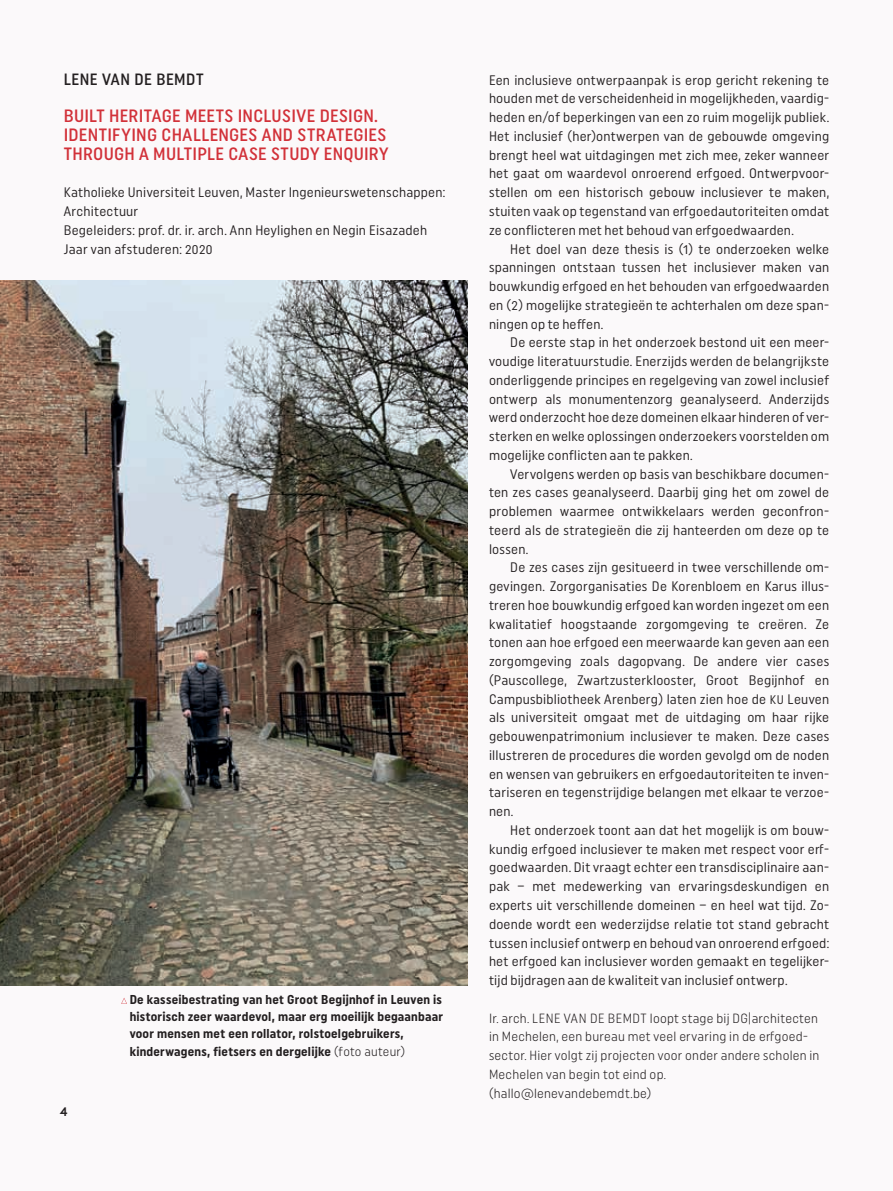
<style>
.page{position:relative;width:893px;height:1191px;background:#fbf9fa}
.page>*{position:absolute;margin:0;border:0;box-sizing:border-box;transform-origin:0 0}
.t1{font:500 17.85px/18.8px "Uniform Pro Con";letter-spacing:.015em;color:#d23139}
.t2{font:500 16.35px "Uniform Pro Con";letter-spacing:.03em;color:#231f20}
.t3{font:13.8px/18.8px "Uniform Pro Con";letter-spacing:.015em;color:#231f20;text-align:justify}
.t4{font:13.5px "Dessau Pro";color:#231f20}
.t5{font:13.35px/18.8px "Uniform Pro Con Lgt";letter-spacing:.015em;color:#231f20}
.t6{font:12.9px/17.2px "Uniform Pro Con Bld";letter-spacing:.015em;color:#231f20}
.s1{font-family:"Uniform Pro Con Lgt"}
.s2{font-size:12.45px}
</style>
<div class="page">
<img style="left:0;top:281px;width:468px;height:704px">
<svg style="left:121px;top:998px;width:6px;height:5px"></svg>
<p class="t2" style="left:64px;top:69px;width:141px">LENE VAN DE BEMDT</p>
<p class="t1" style="left:64px;top:106px;width:326px">BUILT HERITAGE MEETS INCLUSIVE DESIGN.<br>IDENTIFYING CHALLENGES AND STRATEGIES<br>THROUGH A MULTIPLE CASE STUDY ENQUIRY</p>
<p class="t3" style="left:64px;top:183px;width:383px;text-align:left">Katholieke Universiteit Leuven, Master Ingenieurswetenschappen:<br>Architectuur<br>Begeleiders: prof. dr. ir. arch. Ann Heylighen en Negin Eisazadeh Jaar van afstuderen: 2020</p>
<p class="t4" style="left:60px;top:1105px;width:10px">4</p>
<p class="t6" style="left:130px;top:990px;width:315px">De kasseibestrating van het Groot Begijnhof in Leuven is historisch zeer waardevol, maar erg moeilijk begaanbaar voor mensen met een rollator, rolstoelgebruikers, kinderwagens, fietsers en dergelijke <span class="s1">(foto auteur)</span></p>
<p class="t3" style="left:489px;top:70px;width:342px">Een inclusieve ontwerpaanpak is erop gericht rekening te houden met de verscheidenheid in mogelijkheden, vaardig&shy;heden en/of beperkingen van een zo ruim mogelijk publiek.<br>Het inclusief (her)ontwerpen van de gebouwde omgeving brengt heel wat uitdagingen met zich mee, zeker wanneer het gaat om waardevol onroerend erfgoed. Ontwerpvoor&shy;stellen om een historisch gebouw inclusiever te maken, stuiten vaak op tegenstand van erfgoedautoriteiten omdat ze conflicteren met het behoud van erfgoedwaarden.</p>
<p class="t3" style="left:489px;top:239px;width:342px;text-indent:21px">Het doel van deze thesis is (1) te onderzoeken welke spanningen ontstaan tussen het inclusiever maken van bouwkundig erfgoed en het behouden van erfgoedwaarden en (2) mogelijke strategieën te achterhalen om deze span&shy;ningen op te heffen.</p>
<p class="t3" style="left:489px;top:333px;width:342px;text-indent:21px">De eerste stap in het onderzoek bestond uit een meer&shy;voudige literatuurstudie. Enerzijds werden de belangrijkste onderliggende principes en regelgeving van zowel inclusief ontwerp als monumentenzorg geanalyseerd. Anderzijds werd onderzocht hoe deze domeinen elkaar hinderen of ver&shy;sterken en welke oplossingen onderzoekers voorstelden om mogelijke conflicten aan te pakken.</p>
<p class="t3" style="left:489px;top:464px;width:342px;text-indent:21px">Vervolgens werden op basis van beschikbare documen&shy;ten zes cases geanalyseerd. Daarbij ging het om zowel de problemen waarmee ontwikkelaars werden geconfron&shy;teerd als de strategieën die zij hanteerden om deze op te lossen.</p>
<p class="t3" style="left:489px;top:558px;width:342px;text-align:left;text-indent:21px">De zes cases zijn gesitueerd in twee verschillende om-- gevingen. Zorgorganisaties De Korenbloem en Karus illus&shy;treren hoe bouwkundig erfgoed kan worden ingezet om een kwalitatief hoogstaande zorgomgeving te creëren. Ze tonen aan hoe erfgoed een meerwaarde kan geven aan een zorgomgeving zoals dagopvang. De andere vier cases (Pauscollege, Zwartzusterklooster, Groot Begijnhof en Campusbibliotheek Arenberg) laten zien hoe de <span class="s2">KU</span> Leuven als universiteit omgaat met de uitdaging om haar rijke gebouwenpatrimonium inclusiever te maken. Deze cases illustreren de procedures die worden gevolgd om de noden en wensen van gebruikers en erfgoedautoriteiten te inven&shy;tariseren en tegenstrijdige belangen met elkaar te verzoe&shy;nen.</p>
<p class="t3" style="left:489px;top:820px;width:342px;text-indent:21px">Het onderzoek toont aan dat het mogelijk is om bouw&shy;kundig erfgoed inclusiever te maken met respect voor erf&shy;goedwaarden. Dit vraagt echter een transdisciplinaire aan&shy;pak – met medewerking van ervaringsdeskundigen en experts uit verschillende domeinen – en heel wat tijd. Zo&shy;doende wordt een wederzijdse relatie tot stand gebracht tussen inclusief ontwerp en behoud van onroerend erfgoed: het erfgoed kan inclusiever worden gemaakt en tegelijker&shy;tijd bijdragen aan de kwaliteit van inclusief ontwerp.</p>
<p class="t5" style="left:489px;top:1008px;width:332px">Ir. arch. LENE VAN DE BEMDT loopt stage bij DG|architecten in Mechelen, een bureau met veel ervaring in de erfgoed&shy;sector. Hier volgt zij projecten voor onder andere scholen in Mechelen van begin tot eind op. (hallo@lenevandebemdt.be)</p>
</div>
